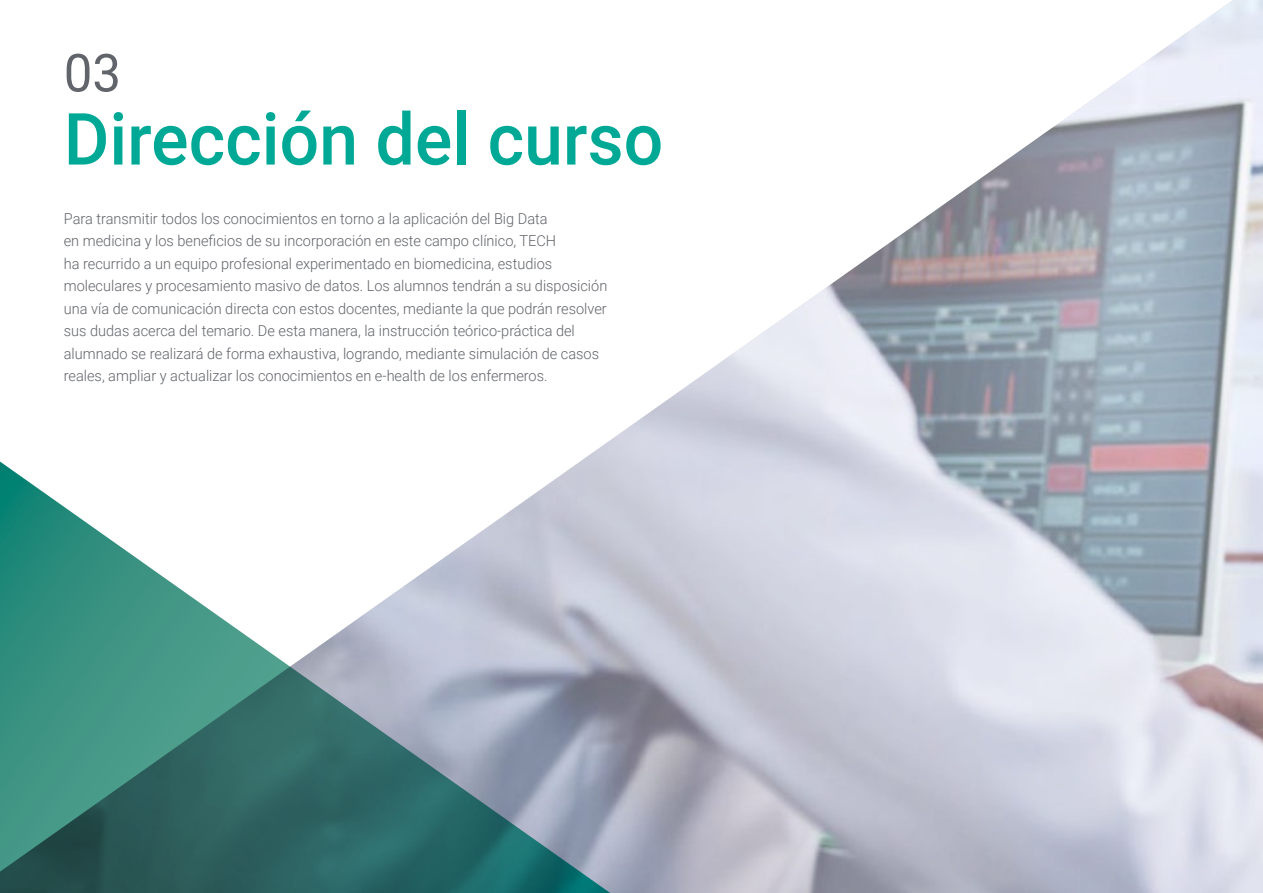
<style>
.page{position:relative;width:1263px;height:893px;background:#fff}
.page>*{position:absolute;margin:0;border:0;box-sizing:border-box;transform-origin:0 0}
.t1{font:500 72px "Roboto";color:#00a996}
.t2{font:52.5px "Roboto";color:#61646a}
.t3{font:300 15px/22.5px "Roboto";color:#61646a}
</style>
<div class="page">
<img style="left:602px;top:0;width:661px;height:893px">
<svg style="left:0;top:446px;width:640px;height:447px"></svg>
<h2 class="t2" style="left:64px;top:36px;width:59px">03</h2>
<h1 class="t1" style="left:64px;top:89px;width:601px">Dirección del curso</h1>
<p class="t3" style="left:64px;top:207px;width:545px">Para transmitir todos los conocimientos en torno a la aplicación del Big Data<br>en medicina y los beneficios de su incorporación en este campo clínico, TECH<br>ha recurrido a un equipo profesional experimentado en biomedicina, estudios moleculares y procesamiento masivo de datos. Los alumnos tendrán a su disposición una vía de comunicación directa con estos docentes, mediante la que podrán resolver sus dudas acerca del temario. De esta manera, la instrucción teórico-práctica del alumnado se realizará de forma exhaustiva, logrando, mediante simulación de casos reales, ampliar y actualizar los conocimientos en e-health de los enfermeros.</p>
</div>
